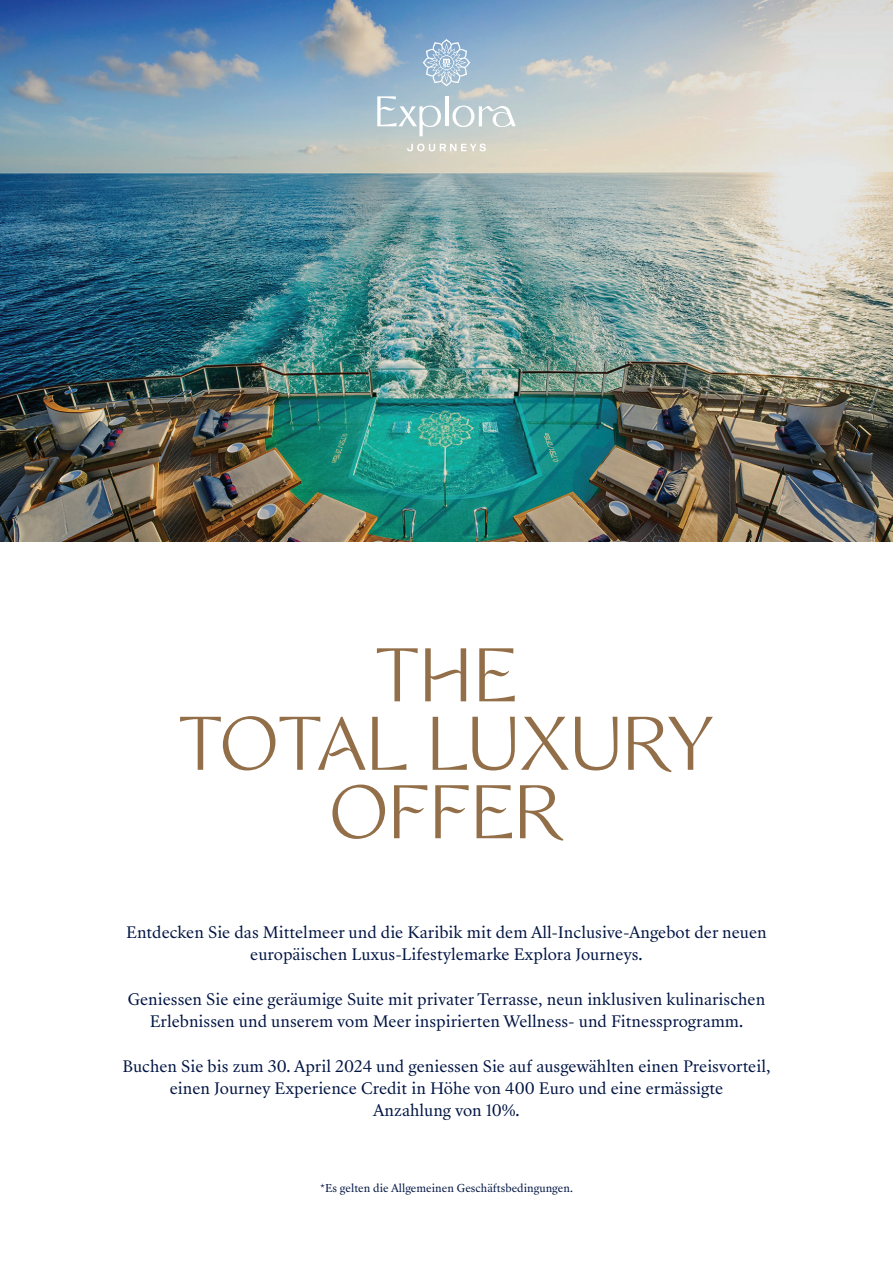
<style>
.page{position:relative;width:893px;height:1263px;background:#fff}
.page>*{position:absolute;margin:0;border:0;box-sizing:border-box;transform-origin:0 0}
.t1{font:69px/68.4px "WT Monarch Nova";letter-spacing:-.01em;color:#926f49;text-align:center}
.t2{font:15.3px/22.4px "Sang Bleu Republic";color:#001443;text-align:center}
.t3{font:10.5px "Sang Bleu Republic";color:#001443}
</style>
<div class="page">
<img style="left:0;top:0;width:893px;height:541px">
<svg style="left:407px;top:144px;width:79px;height:7px"></svg>
<svg style="left:423px;top:39px;width:47px;height:47px;background:#a9c3d8"></svg>
<svg style="left:377px;top:96px;width:139px;height:40px;background:#c4d2d5"></svg>
<h1 class="t1" style="left:179px;top:643px;width:537px">THE<br>TOTAL LUXURY<br>OFFER</h1>
<p class="t2" style="left:126px;top:921px;width:642px">Entdecken Sie das Mittelmeer und die Karibik mit dem All-Inclusive-Angebot der neuen europäischen Luxus-Lifestylemarke Explora Journeys.</p>
<p class="t2" style="left:128px;top:988px;width:639px">Geniessen Sie eine geräumige Suite mit privater Terrasse, neun inklusiven kulinarischen<br>Erlebnissen und unserem vom Meer inspirierten Wellness- und Fitnessprogramm.</p>
<p class="t2" style="left:122px;top:1055px;width:650px">Buchen Sie bis zum 30. April 2024 und geniessen Sie auf ausgewählten einen Preisvorteil, einen Journey Experience Credit in Höhe von 400 Euro und eine ermässigte<br>Anzahlung von 10%.</p>
<p class="t3" style="left:320px;top:1180px;width:254px">*Es gelten die Allgemeinen Geschäftsbedingungen.</p>
</div>
